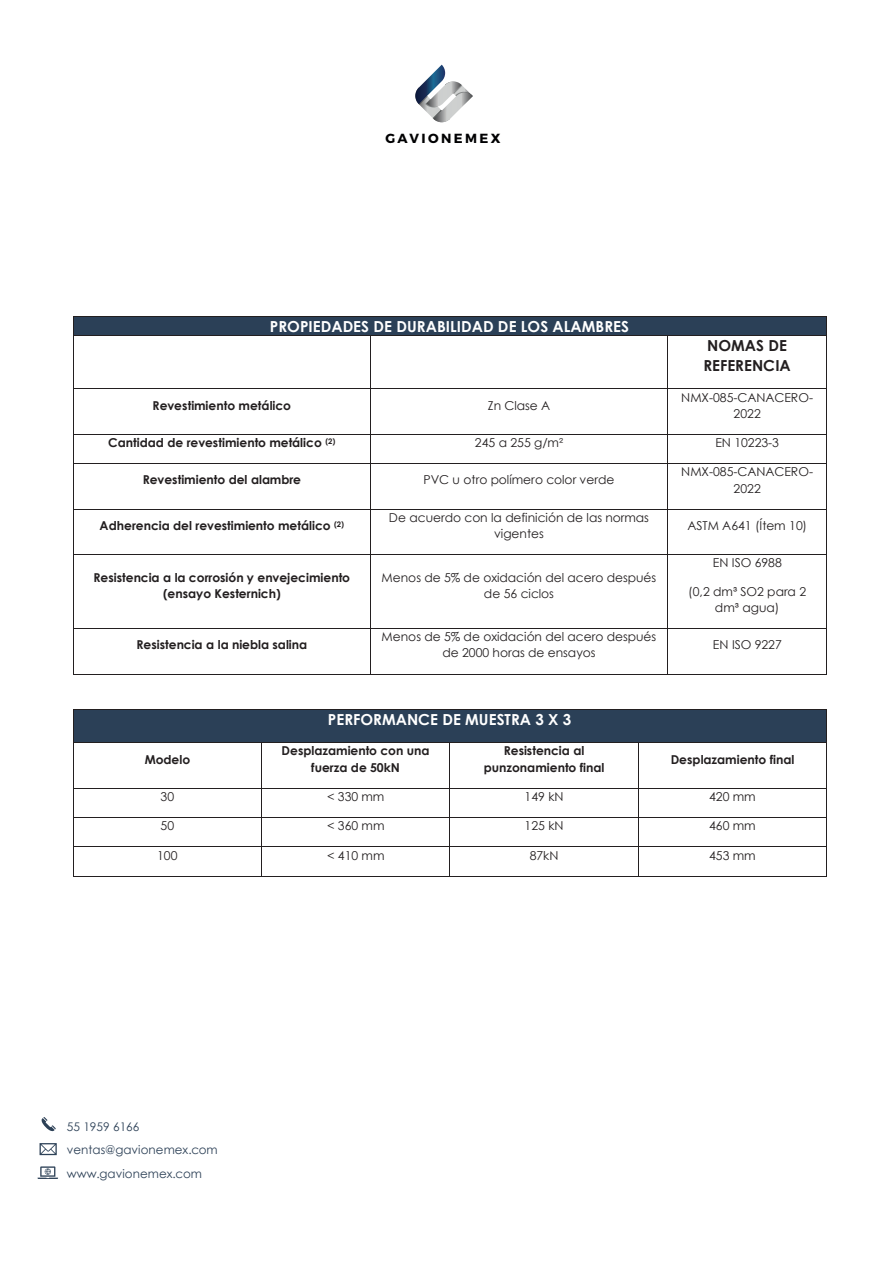
<style>
.page{position:relative;width:893px;height:1263px;background:#fff}
.page>*{position:absolute;margin:0;border:0;box-sizing:border-box;transform-origin:0 0}
.t1{font:700 15.15px "Century Gothic";color:#fff}
.t2{font:700 15.15px/20.1px "Century Gothic";color:#231f20}
.t3{font:700 13.2px "Montserrat";letter-spacing:.18em;color:#000002}
.t4{font:12.3px/16px "Century Gothic";color:#231f20;text-align:center}
.t5{font:700 12.3px/16px "Century Gothic";color:#231f20;text-align:center}
.t6{font:11.85px "Century Gothic";color:#2d4157}
</style>
<div class="page">
<div style="left:74px;top:316px;width:752px;height:19px;background:#2b4057"></div>
<hr style="left:74px;top:316px;width:752px;height:1px;background:#231f20">
<svg style="left:73px;top:316px;width:1px;height:20px"></svg>
<hr style="left:74px;top:335px;width:296px;height:1px;background:#231f20">
<hr style="left:371px;top:335px;width:296px;height:1px;background:#231f20">
<hr style="left:668px;top:335px;width:158px;height:1px;background:#231f20">
<svg style="left:826px;top:316px;width:1px;height:20px"></svg>
<hr style="left:73px;top:336px;width:1px;height:52px;background:#231f20">
<hr style="left:370px;top:336px;width:1px;height:52px;background:#231f20">
<hr style="left:667px;top:336px;width:1px;height:52px;background:#231f20">
<hr style="left:826px;top:336px;width:1px;height:52px;background:#231f20">
<hr style="left:74px;top:388px;width:296px;height:1px;background:#231f20">
<hr style="left:371px;top:388px;width:296px;height:1px;background:#231f20">
<hr style="left:668px;top:388px;width:158px;height:1px;background:#231f20">
<hr style="left:73px;top:389px;width:1px;height:45px;background:#231f20">
<hr style="left:370px;top:389px;width:1px;height:45px;background:#231f20">
<hr style="left:667px;top:389px;width:1px;height:45px;background:#231f20">
<hr style="left:826px;top:389px;width:1px;height:45px;background:#231f20">
<hr style="left:74px;top:434px;width:296px;height:1px;background:#231f20">
<hr style="left:371px;top:434px;width:296px;height:1px;background:#231f20">
<hr style="left:668px;top:434px;width:158px;height:1px;background:#231f20">
<svg style="left:73px;top:434px;width:1px;height:30px"></svg>
<hr style="left:74px;top:463px;width:296px;height:1px;background:#231f20">
<svg style="left:370px;top:434px;width:1px;height:30px"></svg>
<hr style="left:371px;top:463px;width:296px;height:1px;background:#231f20">
<svg style="left:667px;top:434px;width:1px;height:30px"></svg>
<hr style="left:668px;top:463px;width:158px;height:1px;background:#231f20">
<svg style="left:826px;top:434px;width:1px;height:30px"></svg>
<hr style="left:73px;top:464px;width:1px;height:45px;background:#231f20">
<hr style="left:370px;top:464px;width:1px;height:45px;background:#231f20">
<hr style="left:667px;top:464px;width:1px;height:45px;background:#231f20">
<hr style="left:826px;top:464px;width:1px;height:45px;background:#231f20">
<hr style="left:74px;top:509px;width:296px;height:1px;background:#231f20">
<hr style="left:371px;top:509px;width:296px;height:1px;background:#231f20">
<hr style="left:668px;top:509px;width:158px;height:1px;background:#231f20">
<hr style="left:73px;top:510px;width:1px;height:44px;background:#231f20">
<hr style="left:370px;top:510px;width:1px;height:44px;background:#231f20">
<hr style="left:667px;top:510px;width:1px;height:44px;background:#231f20">
<hr style="left:826px;top:510px;width:1px;height:44px;background:#231f20">
<hr style="left:74px;top:554px;width:296px;height:1px;background:#231f20">
<hr style="left:371px;top:554px;width:296px;height:1px;background:#231f20">
<hr style="left:668px;top:554px;width:158px;height:1px;background:#231f20">
<hr style="left:73px;top:555px;width:1px;height:73px;background:#231f20">
<hr style="left:370px;top:555px;width:1px;height:73px;background:#231f20">
<hr style="left:667px;top:555px;width:1px;height:73px;background:#231f20">
<hr style="left:826px;top:555px;width:1px;height:73px;background:#231f20">
<hr style="left:74px;top:628px;width:296px;height:1px;background:#231f20">
<hr style="left:371px;top:628px;width:296px;height:1px;background:#231f20">
<hr style="left:668px;top:628px;width:158px;height:1px;background:#231f20">
<hr style="left:73px;top:629px;width:1px;height:45px;background:#231f20">
<hr style="left:74px;top:674px;width:296px;height:1px;background:#231f20">
<hr style="left:370px;top:629px;width:1px;height:45px;background:#231f20">
<hr style="left:371px;top:674px;width:296px;height:1px;background:#231f20">
<hr style="left:667px;top:629px;width:1px;height:45px;background:#231f20">
<hr style="left:668px;top:674px;width:158px;height:1px;background:#231f20">
<hr style="left:826px;top:629px;width:1px;height:45px;background:#231f20">
<div style="left:74px;top:710px;width:752px;height:32px;background:#2b4057"></div>
<hr style="left:74px;top:709px;width:752px;height:1px;background:#231f20">
<hr style="left:73px;top:710px;width:1px;height:32px;background:#231f20">
<hr style="left:826px;top:710px;width:1px;height:32px;background:#231f20">
<hr style="left:74px;top:742px;width:187px;height:1px;background:#231f20">
<hr style="left:262px;top:742px;width:187px;height:1px;background:#231f20">
<hr style="left:450px;top:742px;width:188px;height:1px;background:#231f20">
<hr style="left:639px;top:742px;width:187px;height:1px;background:#231f20">
<hr style="left:73px;top:743px;width:1px;height:45px;background:#231f20">
<hr style="left:261px;top:743px;width:1px;height:45px;background:#231f20">
<hr style="left:450px;top:743px;width:1px;height:45px;background:#231f20">
<hr style="left:638px;top:743px;width:1px;height:45px;background:#231f20">
<hr style="left:826px;top:743px;width:1px;height:45px;background:#231f20">
<hr style="left:74px;top:788px;width:187px;height:1px;background:#231f20">
<hr style="left:262px;top:788px;width:187px;height:1px;background:#231f20">
<hr style="left:450px;top:788px;width:188px;height:1px;background:#231f20">
<hr style="left:639px;top:788px;width:187px;height:1px;background:#231f20">
<hr style="left:74px;top:817px;width:187px;height:1px;background:#231f20">
<hr style="left:262px;top:817px;width:187px;height:1px;background:#231f20">
<hr style="left:450px;top:817px;width:188px;height:1px;background:#231f20">
<hr style="left:639px;top:817px;width:187px;height:1px;background:#231f20">
<hr style="left:74px;top:847px;width:187px;height:1px;background:#231f20">
<hr style="left:262px;top:847px;width:187px;height:1px;background:#231f20">
<hr style="left:450px;top:847px;width:188px;height:1px;background:#231f20">
<hr style="left:639px;top:847px;width:187px;height:1px;background:#231f20">
<svg style="left:73px;top:788px;width:1px;height:89px"></svg>
<hr style="left:74px;top:876px;width:187px;height:1px;background:#231f20">
<svg style="left:261px;top:788px;width:1px;height:89px"></svg>
<hr style="left:262px;top:876px;width:187px;height:1px;background:#231f20">
<hr style="left:450px;top:876px;width:188px;height:1px;background:#231f20">
<svg style="left:638px;top:788px;width:1px;height:89px"></svg>
<hr style="left:639px;top:876px;width:187px;height:1px;background:#231f20">
<svg style="left:826px;top:788px;width:1px;height:89px"></svg>
<svg style="left:38px;top:1166px;width:20px;height:13px"></svg>
<svg style="left:40px;top:1143px;width:17px;height:12px"></svg>
<svg style="left:42px;top:1117px;width:14px;height:14px"></svg>
<svg style="left:415px;top:65px;width:58px;height:57px"></svg>
<p class="t3" style="left:385px;top:130px;width:117px">GAVIONEMEX</p>
<p class="t1" style="left:270px;top:315px;width:361px">PROPIEDADES DE DURABILIDAD DE LOS ALAMBRES</p>
<p class="t2" style="left:703px;top:335px;width:89px">NOMAS DE<br>REFERENCIA</p>
<p class="t5" style="left:153px;top:396px;width:140px">Revestimiento metálico</p>
<p class="t4" style="left:488px;top:397px;width:64px">Zn Clase A</p>
<p class="t4" style="left:681px;top:389px;width:133px">NMX-085-CANACERO-<br>2022</p>
<p class="t5" style="left:108px;top:434px;width:229px">Cantidad de revestimiento metálico <sup>(2)</sup></p>
<p class="t4" style="left:475px;top:434px;width:90px">245 a 255 g/m²</p>
<p class="t4" style="left:715px;top:434px;width:65px">EN 10223-3</p>
<p class="t5" style="left:143px;top:471px;width:160px">Revestimiento del alambre</p>
<p class="t4" style="left:424px;top:472px;width:192px">PVC u otro polímero color verde</p>
<p class="t4" style="left:681px;top:464px;width:133px">NMX-085-CANACERO-<br>2022</p>
<p class="t5" style="left:100px;top:517px;width:246px">Adherencia del revestimiento metálico <sup>(2)</sup></p>
<p class="t4" style="left:389px;top:509px;width:262px">De acuerdo con la definición de las normas vigentes</p>
<p class="t4" style="left:687px;top:517px;width:121px">ASTM A641 (Ítem 10)</p>
<p class="t5" style="left:93px;top:568px;width:258px">Resistencia a la corrosión y envejecimiento (ensayo Kesternich)</p>
<p class="t4" style="left:382px;top:569px;width:276px">Menos de 5% de oxidación del acero después de 56 ciclos</p>
<p class="t4" style="left:713px;top:555px;width:71px">EN ISO 6988</p>
<p class="t4" style="left:688px;top:583px;width:119px">(0,2 dm³ SO2 para 2 dm³ agua)</p>
<p class="t5" style="left:136px;top:636px;width:172px">Resistencia a la niebla salina</p>
<p class="t4" style="left:382px;top:629px;width:276px">Menos de 5% de oxidación del acero después de 2000 horas de ensayos</p>
<p class="t4" style="left:713px;top:637px;width:71px">EN ISO 9227</p>
<p class="t1" style="left:328px;top:708px;width:245px">PERFORMANCE DE MUESTRA 3 X 3</p>
<p class="t5" style="left:145px;top:750px;width:47px">Modelo</p>
<p class="t5" style="left:282px;top:742px;width:150px">Desplazamiento con una fuerza de 50kN</p>
<p class="t5" style="left:484px;top:742px;width:122px">Resistencia al punzonamiento final</p>
<p class="t5" style="left:671px;top:750px;width:125px">Desplazamiento final</p>
<p class="t4" style="left:161px;top:788px;width:15px">30</p>
<p class="t4" style="left:327px;top:788px;width:59px">&lt; 330 mm</p>
<p class="t4" style="left:525px;top:788px;width:40px">149 kN</p>
<p class="t4" style="left:709px;top:788px;width:48px">420 mm</p>
<p class="t4" style="left:161px;top:818px;width:15px">50</p>
<p class="t4" style="left:327px;top:818px;width:59px">&lt; 360 mm</p>
<p class="t4" style="left:525px;top:818px;width:40px">125 kN</p>
<p class="t4" style="left:709px;top:818px;width:48px">460 mm</p>
<p class="t4" style="left:157px;top:847px;width:22px">100</p>
<p class="t4" style="left:327px;top:847px;width:59px">&lt; 410 mm</p>
<p class="t4" style="left:530px;top:847px;width:30px">87kN</p>
<p class="t4" style="left:709px;top:847px;width:48px">453 mm</p>
<p class="t6" style="left:67px;top:1118px;width:74px">55 1959 6166</p>
<p class="t6" style="left:67px;top:1165px;width:137px">www.gavionemex.com</p>
<p class="t6" style="left:67px;top:1142px;width:152px">ventas@gavionemex.com</p>
</div>
